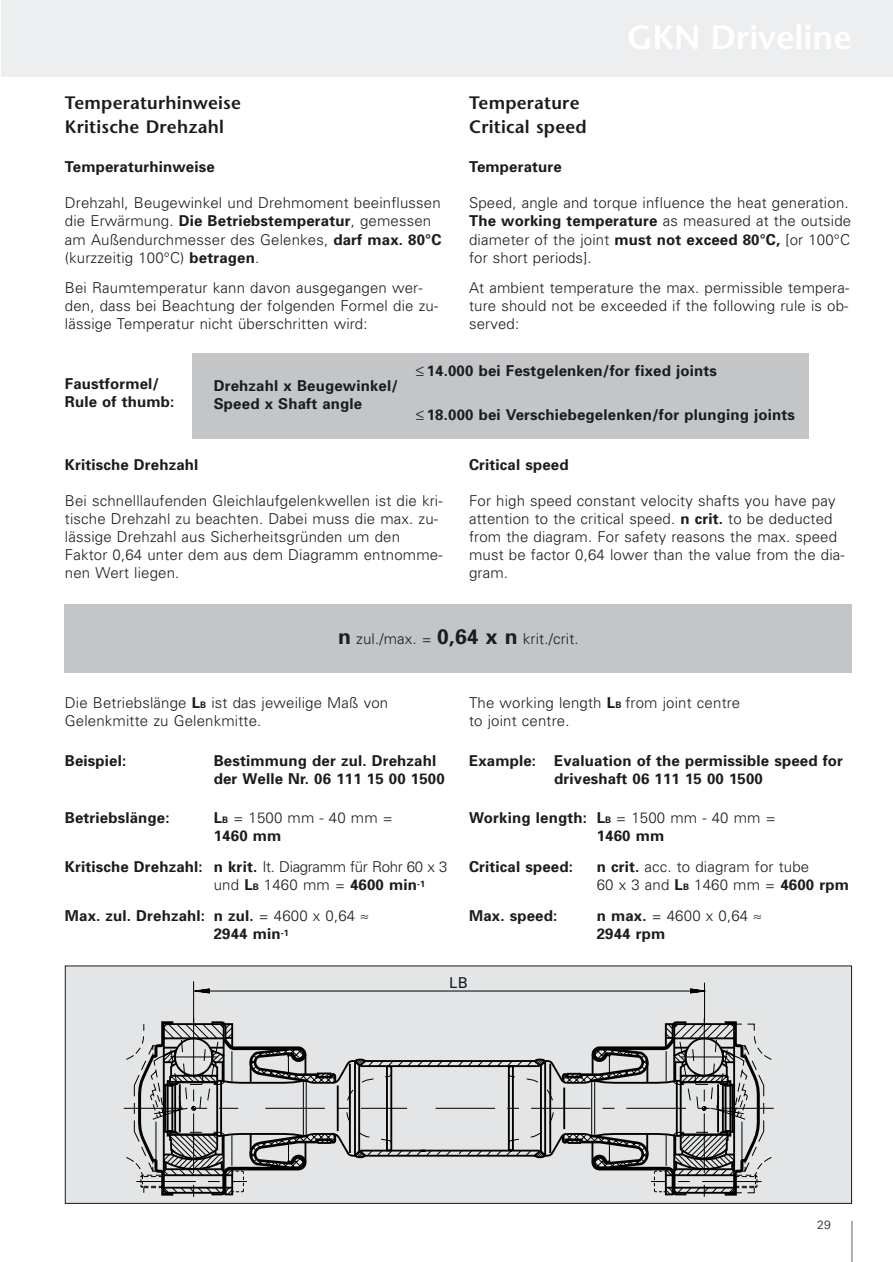
<style>
.page{position:relative;width:893px;height:1262px;background:#fff}
.page>*{position:absolute;margin:0;border:0;box-sizing:border-box;transform-origin:0 0}
.t1{font:600 18px/24px "Stone Sans";letter-spacing:.01em;color:#1b1c20}
.t2{font:300 15px/18px "Univers";letter-spacing:.01em;color:#1b1c20}
.t3{font:700 15px/18px "Univers";letter-spacing:.01em;color:#1b1c20}
.t4{font:15px "Univers";color:#1b1c20}
.t5{font:300 12px "Univers";color:#1b1c20}
.s1{font-weight:700}
.s2{font-weight:700;font-size:21px}
.s3{font-weight:700;font-size:9px}
.s4{font-weight:300}
.s5{font-size:9px}
</style>
<div class="page">
<hr style="left:851px;top:1220px;width:1px;height:42px;background:#97979b">
<div style="left:1px;top:0;width:891px;height:77px;background:#eceeef"></div>
<div style="left:192px;top:353px;width:617px;height:85px;background:#c3c5c7"></div>
<div style="left:65px;top:604px;width:786px;height:68px;background:#c3c5c7"></div>
<div style="left:65px;top:966px;width:786px;height:237px;background:#e3e5e6"></div>
<svg style="left:126px;top:1021px;width:181px;height:176px"></svg>
<svg style="left:348px;top:1021px;width:424px;height:176px"></svg>
<svg style="left:189px;top:981px;width:521px;height:174px"></svg>
<p class="t1" style="left:65px;top:93px;width:177px">Temperaturhinweise<br>Kritische Drehzahl</p>
<p class="t1" style="left:469px;top:93px;width:119px">Temperature<br>Critical speed</p>
<p class="t3" style="left:65px;top:159px;width:151px">Temperaturhinweise</p>
<p class="t2" style="left:65px;top:195px;width:378px">Drehzahl, Beugewinkel und Drehmoment beeinflussen die Erwärmung. <span class="s1">Die Betriebstemperatur</span>, gemessen am Außendurchmesser des Gelenkes, <span class="s1">darf max. 80°C </span>(kurzzeitig 100°C) <span class="s1">betragen</span>.</p>
<p class="t2" style="left:65px;top:280px;width:375px">Bei Raumtemperatur kann davon ausgegangen wer&shy;den, dass bei Beachtung der folgenden Formel die zu&shy;lässige Temperatur nicht überschritten wird:</p>
<p class="t3" style="left:469px;top:159px;width:94px">Temperature</p>
<p class="t2" style="left:469px;top:195px;width:384px">Speed, angle and torque influence the heat generation.<br><span class="s1">The working temperature</span> as measured at the outside diameter of the joint <span class="s1">must not exceed 80°C,</span> [or 100°C for short periods].</p>
<p class="t2" style="left:469px;top:280px;width:382px;text-align:justify">At ambient temperature the max. permissible tempera&shy;ture should not be exceeded if the following rule is ob&shy;served:</p>
<p class="t3" style="left:65px;top:376px;width:111px">Faustformel/<br>Rule of thumb:</p>
<p class="t3" style="left:214px;top:377px;width:186px">Drehzahl x Beugewinkel/<br>Speed x Shaft angle</p>
<p class="t3" style="left:416px;top:363px;width:302px">≤ 14.000 bei Festgelenken/for fixed joints</p>
<p class="t3" style="left:416px;top:407px;width:380px">≤ 18.000 bei Verschiebegelenken/for plunging joints</p>
<p class="t3" style="left:65px;top:457px;width:135px">Kritische Drehzahl</p>
<p class="t2" style="left:65px;top:493px;width:379px">Bei schnelllaufenden Gleichlaufgelenkwellen ist die kri&shy;tische Drehzahl zu beachten. Dabei muss die max. zu&shy;lässige Drehzahl aus Sicherheitsgründen um den Faktor 0,64 unter dem aus dem Diagramm entnomme&shy;nen Wert liegen.</p>
<p class="t3" style="left:469px;top:457px;width:101px">Critical speed</p>
<p class="t2" style="left:469px;top:493px;width:377px">For high speed constant velocity shafts you have pay attention to the critical speed. <span class="s1">n crit.</span> to be deducted from the diagram. For safety reasons the max. speed must be factor 0,64 lower than the value from the dia&shy;gram.</p>
<p class="t2" style="left:338px;top:630px;width:242px"><span class="s2">n</span> zul./max. = <span class="s2">0,64 x n</span> krit./crit.</p>
<p class="t2" style="left:65px;top:695px;width:325px">Die Betriebslänge <span class="s1">L</span><span class="s3">B</span> ist das jeweilige Maß von<br>Gelenkmitte zu Gelenkmitte.</p>
<p class="t3" style="left:65px;top:752px;width:63px">Beispiel:</p>
<p class="t3" style="left:214px;top:752px;width:232px">Bestimmung der zul. Drehzahl der Welle Nr. 06 111 15 00 1500</p>
<p class="t3" style="left:65px;top:810px;width:106px">Betriebslänge:</p>
<p class="t2" style="left:214px;top:810px;width:180px"><span class="s1">L</span><span class="s3">B</span> = 1500 mm - 40 mm =<br><span class="s1">1460 mm</span></p>
<p class="t3" style="left:214px;top:858px;width:235px;text-indent:-149px">Kritische Drehzahl: n krit. <span class="s4">It. Diagramm für Rohr 60 x 3 und</span> L<span class="s5">B</span> <span class="s4">1460 mm =</span> 4600 min<sup>-1</sup></p>
<p class="t3" style="left:214px;top:907px;width:156px;text-indent:-149px">Max. zul. Drehzahl: n zul. <span class="s4">= 4600 x 0,64</span> ≈<br>2944 min<sup>-1</sup></p>
<p class="t2" style="left:469px;top:695px;width:273px">The working length <span class="s1">L</span><span class="s3">B</span> from joint centre to joint centre.</p>
<p class="t3" style="left:469px;top:752px;width:375px;text-align:center">Example: Evaluation of the permissible speed for driveshaft 06 111 15 00 1500</p>
<p class="t3" style="left:596px;top:810px;width:180px;text-indent:-128px">Working length: L<span class="s5">B</span> <span class="s4">= 1500 mm - 40 mm =<br></span>1460 mm</p>
<p class="t3" style="left:469px;top:858px;width:105px">Critical speed:</p>
<p class="t2" style="left:596px;top:858px;width:254px"><span class="s1">n crit.</span> acc. to diagram for tube<br>60 x 3 and <span class="s1">L</span><span class="s3">B</span> 1460 mm = <span class="s1">4600 rpm</span></p>
<p class="t3" style="left:469px;top:907px;width:90px">Max. speed:</p>
<p class="t3" style="left:596px;top:907px;width:166px">n max. <span class="s4">= 4600 x 0,64</span> ≈<br>2944 rpm</p>
<p class="t4" style="left:449px;top:977px;width:20px">LB</p>
<p class="t5" style="left:817px;top:1220px;width:15px">29</p>
</div>
